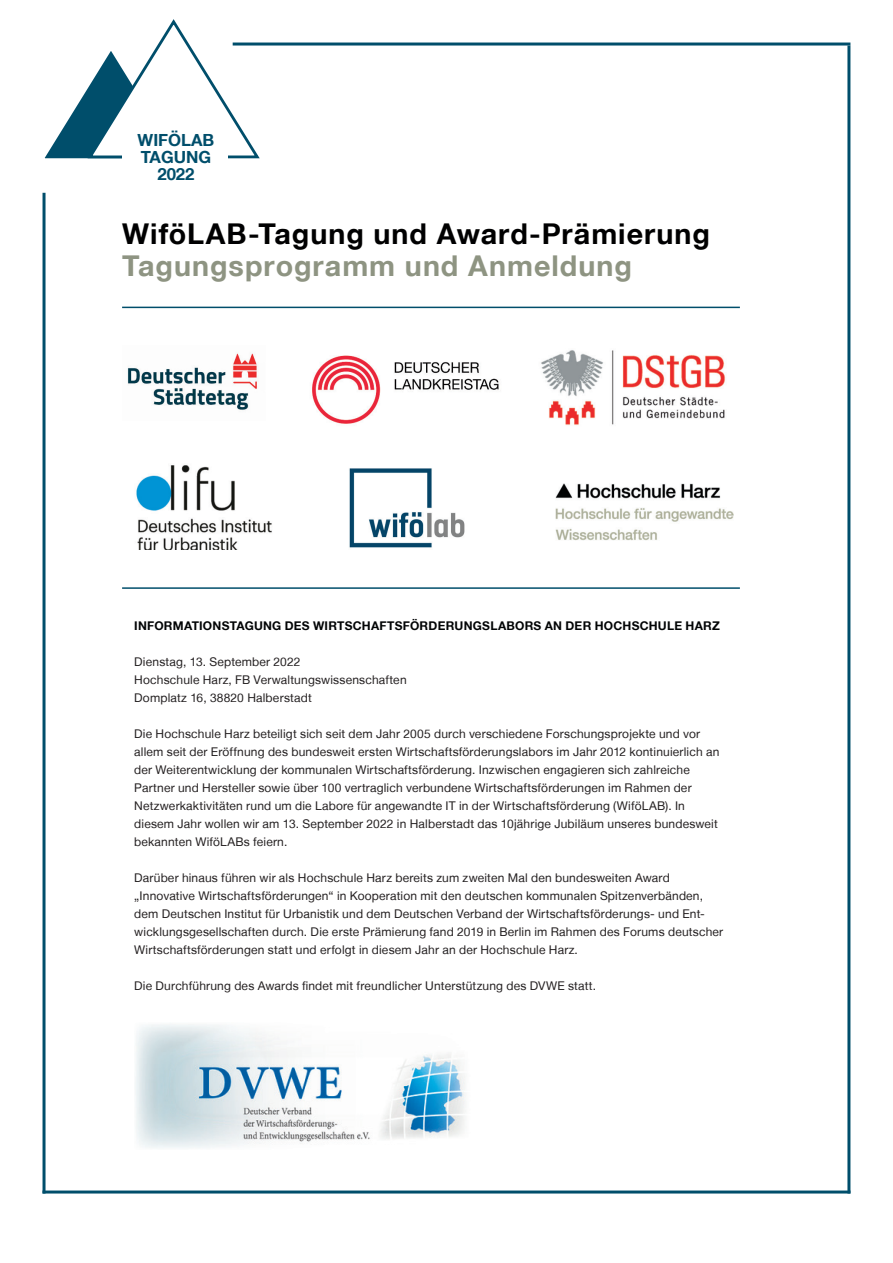
<style>
.page{position:relative;width:893px;height:1263px;background:#fff}
.page>*{position:absolute;margin:0;border:0;box-sizing:border-box;transform-origin:0 0}
.t1{font:700 28.65px "Helvetica Neue LT";letter-spacing:.035em;color:#000001}
.t2{font:700 28.65px "Helvetica Neue LT";letter-spacing:.035em;color:#8e9482}
.t3{font:700 16.65px/16.6px "Helvetica Neue LT";color:#004e6b;text-align:center}
.t4{font:12px/18px "Helvetica Neue LT";letter-spacing:.015em;color:#231f20}
.t5{font:700 12px "Helvetica Neue LT";letter-spacing:.02em;color:#020405}
</style>
<div class="page">
<svg style="left:44px;top:19px;width:218px;height:140px"></svg>
<div style="left:122px;top:140px;width:106px;height:33px;background:#fff"></div>
<hr style="left:43px;top:193px;width:3px;height:1000px;background:#004e6b">
<hr style="left:847px;top:46px;width:3px;height:1147px;background:#004e6b">
<hr style="left:233px;top:43px;width:617px;height:3px;background:#004e6b">
<hr style="left:43px;top:1190px;width:807px;height:3px;background:#004e6b">
<img style="left:127px;top:350px;width:606px;height:200px">
<hr style="left:122px;top:307px;width:618px;height:1px;background:#004e6b">
<hr style="left:122px;top:587px;width:618px;height:2px;background:#004e6b">
<div style="left:304px;top:454px;width:221px;height:105px;background:#fff"></div>
<img style="left:349px;top:468px;width:116px;height:80px">
<img style="left:135px;top:1024px;width:330px;height:124px">
<h2 class="t3" style="left:138px;top:132px;width:78px">WIFÖLAB<br>TAGUNG<br>2022</h2>
<h1 class="t1" style="left:122px;top:216px;width:589px">WiföLAB-Tagung und Award-Prämierung</h1>
<h1 class="t2" style="left:122px;top:248px;width:511px">Tagungsprogramm und Anmeldung</h1>
<p class="t5" style="left:134px;top:618px;width:587px">INFORMATIONSTAGUNG DES WIRTSCHAFTSFÖRDERUNGSLABORS AN DER HOCHSCHULE HARZ</p>
<p class="t4" style="left:134px;top:653px;width:274px">Dienstag, 13. September 2022<br>Hochschule Harz, FB Verwaltungswissenschaften<br>Domplatz 16, 38820 Halberstadt</p>
<p class="t4" style="left:134px;top:725px;width:587px">Die Hochschule Harz beteiligt sich seit dem Jahr 2005 durch verschiedene Forschungsprojekte und vor allem seit der Eröffnung des bundesweit ersten Wirtschaftsförderungslabors im Jahr 2012 kontinuierlich an der Weiterentwicklung der kommunalen Wirtschaftsförderung. Inzwischen engagieren sich zahlreiche Partner und Hersteller sowie über 100 vertraglich verbundene Wirtschaftsförderungen im Rahmen der Netzwerk aktivitäten rund um die Labore für angewandte IT in der Wirtschaftsförderung (WiföLAB). In diesem Jahr wollen wir am 13. September 2022 in Halberstadt das 10jährige Jubiläum unseres bundesweit bekannten WiföLABs feiern.</p>
<p class="t4" style="left:134px;top:869px;width:590px">Darüber hinaus führen wir als Hochschule Harz bereits zum zweiten Mal den bundesweiten Award „Innovative Wirtschaftsförderungen“ in Kooperation mit den deutschen kommunalen Spitzenverbänden, dem Deutschen Institut für Urbanistik und dem Deutschen Verband der Wirtschaftsförderungs- und Ent&shy;wicklungsgesellschaften durch. Die erste Prämierung fand 2019 in Berlin im Rahmen des Forums deutscher Wirtschaftsförderungen statt und erfolgt in diesem Jahr an der Hochschule Harz.</p>
<p class="t4" style="left:134px;top:977px;width:463px">Die Durchführung des Awards findet mit freundlicher Unterstützung des DVWE statt.</p>
</div>
